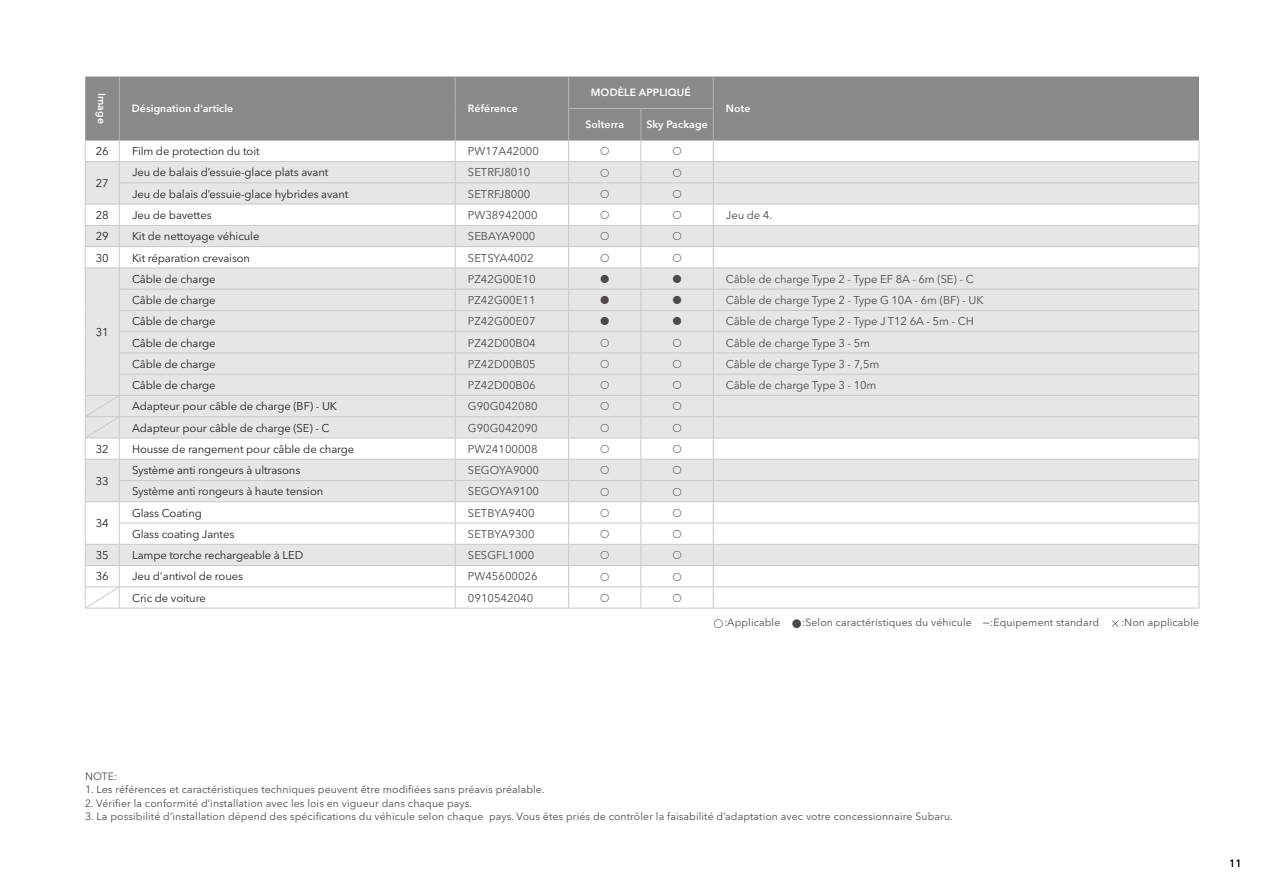
<style>
.page{position:relative;width:1263px;height:893px;background:#fff}
.page>*{position:absolute;margin:0;border:0;box-sizing:border-box;transform-origin:0 0}
.t1{font:11.25px "Avenir Next LT Pro";letter-spacing:-.01em;color:#232120}
.t2{font:11.25px "Avenir Next LT Pro";color:#4d4949}
.t3{font:10.5px "Avenir Next LT Pro";letter-spacing:.01em;color:#4d4949}
.t4{font:600 10.5px "Avenir Next LT Pro";letter-spacing:.01em;color:#fff}
.t5{font:10.5px "Avenir Next LT Pro";color:#000}
.s1{font-size:12px}
</style>
<div class="page">
<div style="left:85px;top:77px;width:1114px;height:63px;background:#898989"></div>
<hr style="left:119px;top:77px;width:1px;height:31px;background:#b5b6b6">
<hr style="left:119px;top:108px;width:1px;height:32px;background:#b5b6b6">
<hr style="left:85px;top:140px;width:34px;height:1px;background:#b5b6b6">
<hr style="left:119px;top:140px;width:336px;height:1px;background:#b5b6b6">
<hr style="left:455px;top:140px;width:114px;height:1px;background:#b5b6b6">
<hr style="left:569px;top:140px;width:72px;height:1px;background:#b5b6b6">
<hr style="left:641px;top:140px;width:72px;height:1px;background:#b5b6b6">
<hr style="left:713px;top:109px;width:1px;height:31px;background:#b5b6b6">
<hr style="left:713px;top:140px;width:486px;height:1px;background:#b5b6b6">
<hr style="left:455px;top:77px;width:1px;height:31px;background:#b5b6b6">
<hr style="left:455px;top:108px;width:1px;height:32px;background:#b5b6b6">
<hr style="left:568px;top:109px;width:1px;height:31px;background:#b5b6b6">
<hr style="left:641px;top:109px;width:1px;height:31px;background:#b5b6b6">
<hr style="left:85px;top:608px;width:34px;height:1px;background:#c9caca">
<hr style="left:119px;top:608px;width:336px;height:1px;background:#c9caca">
<hr style="left:455px;top:608px;width:114px;height:1px;background:#c9caca">
<hr style="left:569px;top:608px;width:72px;height:1px;background:#c9caca">
<hr style="left:641px;top:608px;width:72px;height:1px;background:#c9caca">
<hr style="left:713px;top:608px;width:486px;height:1px;background:#c9caca">
<hr style="left:568px;top:77px;width:1px;height:31px;background:#b5b6b6">
<hr style="left:713px;top:77px;width:1px;height:31px;background:#b5b6b6">
<hr style="left:568px;top:108px;width:73px;height:1px;background:#b5b6b6">
<hr style="left:641px;top:108px;width:72px;height:1px;background:#b5b6b6">
<svg style="left:85px;top:141px;width:1115px;height:467px"></svg>
<p class="t4" style="left:108px;top:93px;width:33px;rotate:90deg">Image</p>
<p class="t4" style="left:132px;top:102px;width:103px">Désignation d'article</p>
<p class="t4" style="left:468px;top:102px;width:51px">Référence</p>
<p class="t1" style="left:96px;top:145px;width:14px">26</p>
<p class="t1" style="left:132px;top:145px;width:129px">Film de protection du toit</p>
<p class="t2" style="left:468px;top:145px;width:73px">PW17A42000</p>
<p class="t1" style="left:96px;top:176px;width:14px">27</p>
<p class="t1" style="left:132px;top:166px;width:198px">Jeu de balais d’essuie-glace plats avant</p>
<p class="t2" style="left:468px;top:166px;width:64px">SETRFJ8010</p>
<p class="t1" style="left:132px;top:187px;width:218px">Jeu de balais d’essuie-glace hybrides avant</p>
<p class="t2" style="left:468px;top:187px;width:64px">SETRFJ8000</p>
<p class="t4" style="left:591px;top:86px;width:102px">MODÈLE APPLIQUÉ</p>
<p class="t4" style="left:585px;top:118px;width:40px">Solterra</p>
<p class="t4" style="left:646px;top:118px;width:63px">Sky Package</p>
<p class="t4" style="left:726px;top:102px;width:26px">Note</p>
<p class="t1" style="left:96px;top:208px;width:14px">28</p>
<p class="t1" style="left:132px;top:208px;width:81px">Jeu de bavettes</p>
<p class="t2" style="left:468px;top:208px;width:71px">PW38942000</p>
<p class="t2" style="left:726px;top:208px;width:48px">Jeu de 4.</p>
<p class="t1" style="left:96px;top:230px;width:14px">29</p>
<p class="t1" style="left:132px;top:230px;width:129px">Kit de nettoyage véhicule</p>
<p class="t2" style="left:468px;top:230px;width:69px">SEBAYA9000</p>
<p class="t1" style="left:96px;top:251px;width:14px">30</p>
<p class="t1" style="left:132px;top:251px;width:120px">Kit réparation crevaison</p>
<p class="t2" style="left:468px;top:251px;width:67px">SETSYA4002</p>
<p class="t1" style="left:96px;top:325px;width:14px">31</p>
<p class="t1" style="left:132px;top:272px;width:85px">Câble de charge</p>
<p class="t2" style="left:468px;top:272px;width:69px">PZ42G00E10</p>
<p class="t2" style="left:726px;top:272px;width:249px">Câble de charge Type 2 - Type EF 8A - 6m (SE) - C</p>
<p class="t1" style="left:132px;top:293px;width:85px">Câble de charge</p>
<p class="t2" style="left:468px;top:293px;width:69px">PZ42G00E11</p>
<p class="t2" style="left:726px;top:293px;width:259px">Câble de charge Type 2 - Type G 10A - 6m (BF) - UK</p>
<p class="t1" style="left:132px;top:315px;width:85px">Câble de charge</p>
<p class="t2" style="left:468px;top:315px;width:69px">PZ42G00E07</p>
<p class="t2" style="left:726px;top:315px;width:249px">Câble de charge Type 2 - Type J T12 6A - 5m - CH</p>
<p class="t1" style="left:132px;top:336px;width:85px">Câble de charge</p>
<p class="t2" style="left:468px;top:336px;width:69px">PZ42D00B04</p>
<p class="t2" style="left:726px;top:336px;width:146px">Câble de charge Type 3 - 5m</p>
<p class="t1" style="left:132px;top:357px;width:85px">Câble de charge</p>
<p class="t2" style="left:468px;top:357px;width:69px">PZ42D00B05</p>
<p class="t2" style="left:726px;top:357px;width:155px">Câble de charge Type 3 - 7,5m</p>
<p class="t1" style="left:132px;top:378px;width:85px">Câble de charge</p>
<p class="t2" style="left:468px;top:378px;width:69px">PZ42D00B06</p>
<p class="t2" style="left:726px;top:378px;width:152px">Câble de charge Type 3 - 10m</p>
<p class="t1" style="left:132px;top:400px;width:206px">Adapteur pour câble de charge (BF) - UK</p>
<p class="t2" style="left:468px;top:400px;width:71px">G90G042080</p>
<p class="t1" style="left:132px;top:421px;width:199px">Adapteur pour câble de charge (SE) - C</p>
<p class="t2" style="left:468px;top:421px;width:71px">G90G042090</p>
<p class="t1" style="left:96px;top:442px;width:14px">32</p>
<p class="t1" style="left:132px;top:442px;width:224px">Housse de rangement pour câble de charge</p>
<p class="t2" style="left:468px;top:442px;width:71px">PW24100008</p>
<p class="t1" style="left:96px;top:474px;width:14px">33</p>
<p class="t1" style="left:132px;top:464px;width:170px">Système anti rongeurs à ultrasons</p>
<p class="t2" style="left:468px;top:464px;width:73px">SEGOYA9000</p>
<p class="t1" style="left:132px;top:485px;width:193px">Système anti rongeurs à haute tension</p>
<p class="t2" style="left:468px;top:485px;width:73px">SEGOYA9100</p>
<p class="t1" style="left:96px;top:517px;width:14px">34</p>
<p class="t1" style="left:132px;top:506px;width:71px">Glass Coating</p>
<p class="t2" style="left:468px;top:506px;width:68px">SETBYA9400</p>
<p class="t1" style="left:132px;top:527px;width:104px">Glass coating Jantes</p>
<p class="t2" style="left:468px;top:527px;width:68px">SETBYA9300</p>
<p class="t1" style="left:96px;top:549px;width:14px">35</p>
<p class="t1" style="left:132px;top:549px;width:173px">Lampe torche rechargeable à LED</p>
<p class="t2" style="left:468px;top:549px;width:68px">SESGFL1000</p>
<p class="t1" style="left:96px;top:570px;width:14px">36</p>
<p class="t1" style="left:132px;top:570px;width:113px">Jeu d'antivol de roues</p>
<p class="t2" style="left:468px;top:570px;width:71px">PW45600026</p>
<p class="t1" style="left:132px;top:591px;width:75px">Cric de voiture</p>
<p class="t2" style="left:468px;top:591px;width:67px">0910542040</p>
<p class="t3" style="left:724px;top:616px;width:58px">:Applicable</p>
<p class="t3" style="left:802px;top:616px;width:298px">:Selon caractéristiques du véhicule <span class="s1">—</span>:Equipement standard</p>
<p class="t3" style="left:1121px;top:616px;width:80px">:Non applicable</p>
<p class="t3" style="left:85px;top:770px;width:34px">NOTE:</p>
<p class="t3" style="left:85px;top:783px;width:461px">1. Les références et caractéristiques techniques peuvent être modifiées sans préavis préalable.</p>
<p class="t3" style="left:85px;top:797px;width:389px">2. Vérifier la conformité d’installation avec les lois en vigueur dans chaque pays.</p>
<p class="t3" style="left:85px;top:810px;width:869px">3. La possibilité d’installation dépend des spécifications du véhicule selon chaque pays. Vous êtes priés de contrôler la faisabilité d’adaptation avec votre concessionnaire Subaru.</p>
<p class="t5" style="left:1229px;top:857px;width:14px">11</p>
</div>
